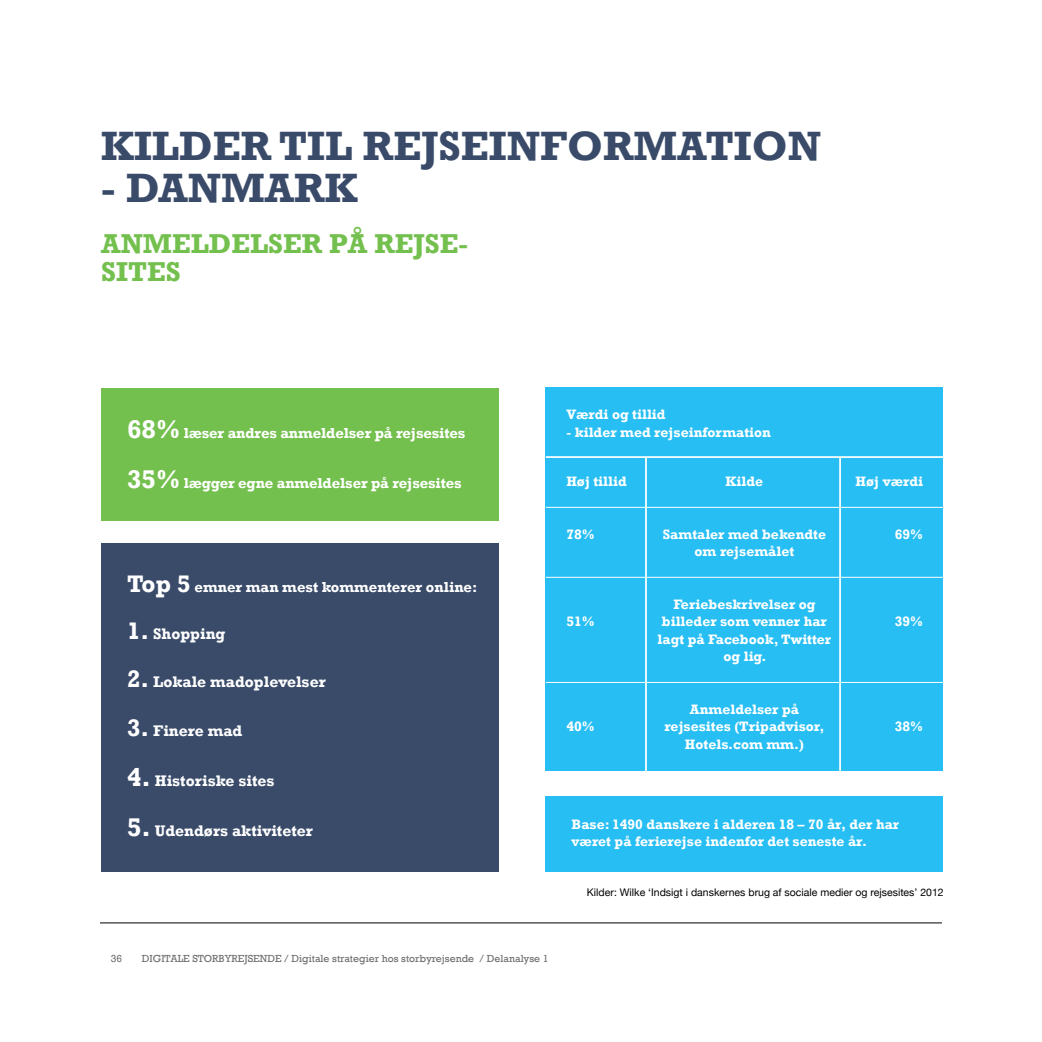
<style>
.page{position:relative;width:1042px;height:1042px;background:#fff}
.page>*{position:absolute;margin:0;border:0;box-sizing:border-box;transform-origin:0 0}
.t1{font:700 42px "Rockwell";color:#3a4b6a}
.t2{font:700 28px/28px "Rockwell";color:#74c04e}
.t3{font:700 15.75px "Rockwell";color:#fff}
.t4{font:700 14.88px "Rockwell";letter-spacing:-.01em;color:#fff}
.t5{font:700 14px/17.5px "Rockwell";color:#fff;text-align:center}
.t6{font:10.5px "Rockwell";color:#6d6e71}
.t7{font:10.5px "Helvetica Neue";color:#000}
.s1{font-size:26.25px}
.s2{font-size:24.5px}
</style>
<div class="page">
<hr style="left:100px;top:922px;width:842px;height:1px;background:#000">
<div style="left:101px;top:543px;width:397px;height:328px;background:#3a4b6a"></div>
<div style="left:101px;top:389px;width:397px;height:132px;background:#74c04e"></div>
<div style="left:546px;top:388px;width:397px;height:383px;background:#26bef3"></div>
<div style="left:546px;top:796px;width:397px;height:75px;background:#26bef3"></div>
<hr style="left:546px;top:456px;width:397px;height:2px;background:#fff">
<hr style="left:546px;top:507px;width:397px;height:1px;background:#fff">
<hr style="left:546px;top:577px;width:397px;height:1px;background:#fff">
<hr style="left:546px;top:682px;width:397px;height:1px;background:#fff">
<hr style="left:645px;top:457px;width:2px;height:314px;background:#fff">
<hr style="left:839px;top:457px;width:2px;height:314px;background:#fff">
<h1 class="t1" style="left:101px;top:121px;width:721px">KILDER TIL REJSEINFORMATION</h1>
<h1 class="t1" style="left:101px;top:163px;width:258px">- DANMARK</h1>
<h2 class="t2" style="left:101px;top:229px;width:368px">ANMELDELSER PÅ REJSE-<br>SITES</h2>
<p class="t5" style="left:566px;top:406px;width:101px">Værdi og tillid</p>
<p class="t5" style="left:566px;top:423px;width:206px">- kilder med rejseinformation</p>
<p class="t4" style="left:127px;top:424px;width:340px"><span class="s1">68%</span> læser andres anmeldelser på rejsesites</p>
<p class="t4" style="left:127px;top:474px;width:336px"><span class="s1">35%</span> lægger egne anmeldelser på rejsesites</p>
<p class="t5" style="left:725px;top:472px;width:39px">Kilde</p>
<p class="t5" style="left:663px;top:525px;width:165px">Samtaler med bekendte om rejsemålet</p>
<p class="t5" style="left:657px;top:595px;width:175px">Feriebeskrivelser og billeder som venner har lagt på Facebook, Twitter og lig.</p>
<p class="t5" style="left:664px;top:700px;width:162px">Anmeldelser på rejsesites (Tripadvisor,<br>Hotels.com mm.)</p>
<p class="t5" style="left:566px;top:472px;width:62px">Høj tillid</p>
<p class="t5" style="left:566px;top:525px;width:30px">78%</p>
<p class="t5" style="left:855px;top:472px;width:69px">Høj værdi</p>
<p class="t5" style="left:895px;top:525px;width:30px">69%</p>
<p class="t4" style="left:127px;top:578px;width:352px"><span class="s2">Top 5</span> emner man mest kommenterer online:</p>
<p class="t3" style="left:127px;top:624px;width:100px"><span class="s2">1.</span> Shopping</p>
<p class="t3" style="left:127px;top:672px;width:200px"><span class="s2">2.</span> Lokale madoplevelser</p>
<p class="t3" style="left:127px;top:721px;width:117px"><span class="s2">3.</span> Finere mad</p>
<p class="t3" style="left:127px;top:771px;width:149px"><span class="s1">4.</span> Historiske sites</p>
<p class="t3" style="left:127px;top:821px;width:187px"><span class="s1">5.</span> Udendørs aktiviteter</p>
<p class="t5" style="left:566px;top:612px;width:30px">51%</p>
<p class="t5" style="left:895px;top:612px;width:30px">39%</p>
<p class="t5" style="left:566px;top:717px;width:30px">40%</p>
<p class="t5" style="left:895px;top:717px;width:30px">38%</p>
<p class="t5" style="left:571px;top:815px;width:329px;text-align:left">Base: 1490 danskere i alderen 18 – 70 år, der har været på ferierejse indenfor det seneste år.</p>
<p class="t6" style="left:111px;top:952px;width:13px">36</p>
<p class="t6" style="left:142px;top:952px;width:408px">DIGITALE STORBYREJSENDE / Digitale strategier hos storbyrejsende / Delanalyse 1</p>
<p class="t7" style="left:587px;top:885px;width:358px">Kilder: Wilke ‘Indsigt i danskernes brug af sociale medier og rejsesites’ 2012</p>
</div>
